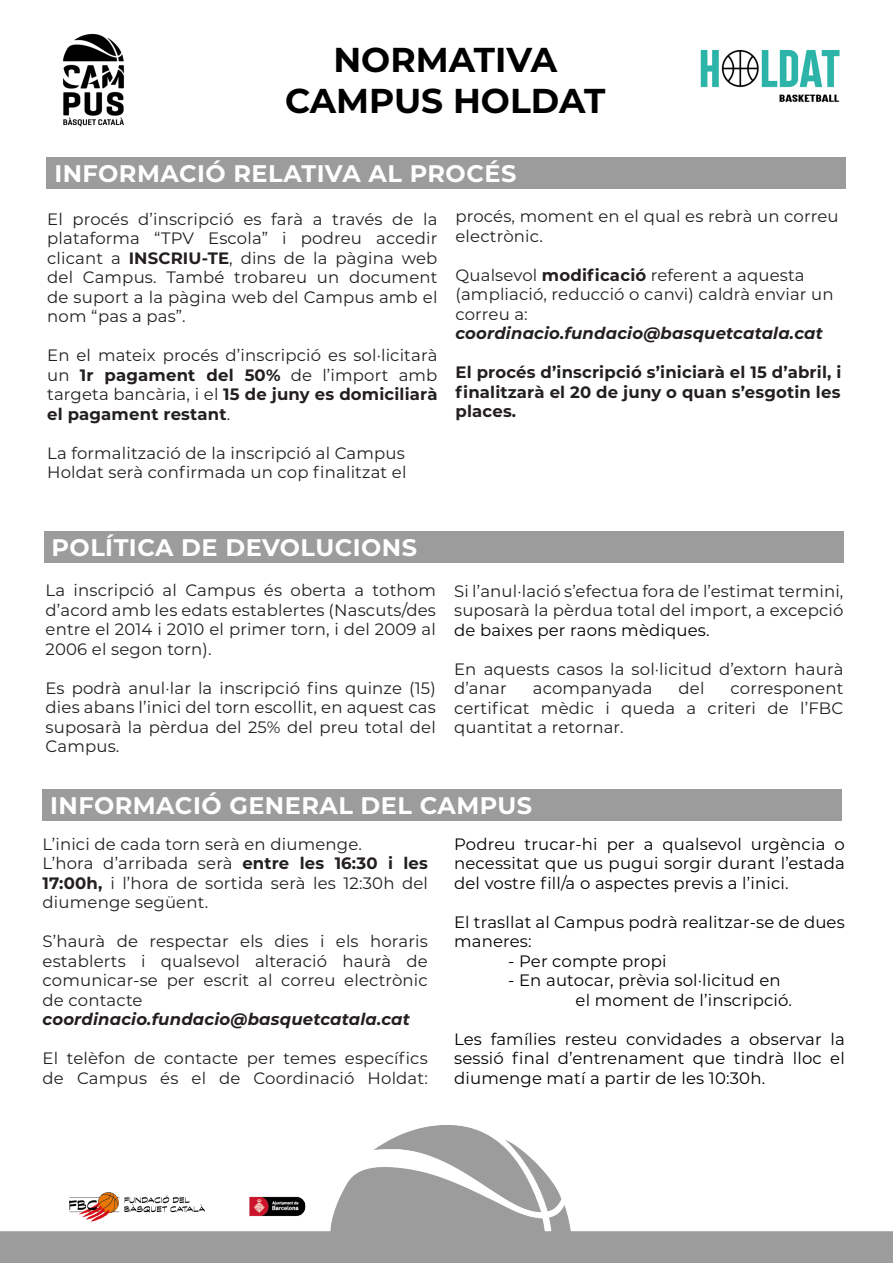
<style>
.page{position:relative;width:893px;height:1263px;background:#fff}
.page>*{position:absolute;margin:0;border:0;box-sizing:border-box;transform-origin:0 0}
.t1{font:700 34.5px "Montserrat";color:#000}
.t2{font:700 24px "Montserrat";letter-spacing:.02em;color:#fff}
.t3{font:16.5px/19.5px "Montserrat";letter-spacing:.01em;color:#231f20;text-align:justify}
.t4{font:16.5px/19.5px "Montserrat";letter-spacing:.01em;color:#000;text-align:justify}
.t5{font:700 16.5px/19.5px "Montserrat";letter-spacing:.01em;color:#231f20;text-align:justify}
.t6{font:italic 700 16.5px "Montserrat";letter-spacing:.01em;color:#231f20}
.s1{font-weight:700}
.s2{color:#000}
</style>
<div class="page">
<img style="left:62px;top:33px;width:62px;height:94px">
<img style="left:0;top:1125px;width:893px;height:138px">
<img style="left:69px;top:1192px;width:135px;height:30px">
<img style="left:700px;top:49px;width:140px;height:53px">
<div style="left:47px;top:157px;width:799px;height:32px;background:#9d9c9c"></div>
<div style="left:44px;top:531px;width:799px;height:32px;background:#9d9c9c"></div>
<div style="left:43px;top:789px;width:799px;height:32px;background:#9d9c9c"></div>
<p class="t1" style="left:333px;top:35px;width:225px">NORMATIVA</p>
<p class="t1" style="left:285px;top:76px;width:322px">CAMPUS HOLDAT</p>
<p class="t2" style="left:54px;top:156px;width:463px">INFORMACIÓ RELATIVA AL PROCÉS</p>
<p class="t3" style="left:47px;top:208px;width:392px">El procés d’inscripció es farà a través de la plataforma “TPV Escola” i podreu accedir clicant a <span class="s1">INSCRIU-TE</span>, dins de la pàgina web del Campus. També trobareu un document de suport a la pàgina web del Campus amb el nom “pas a pas”.</p>
<p class="t3" style="left:47px;top:345px;width:392px">En el mateix procés d’inscripció es sol·licitarà un <span class="s1">1r pagament del 50%</span> de l’import amb targeta bancària, i el <span class="s1">15 de juny es domiciliarà el pagament restant</span>.</p>
<p class="t3" style="left:47px;top:442px;width:359px">La formalització de la inscripció al Campus</p>
<p class="t3" style="left:47px;top:462px;width:361px">Holdat serà confirmada un cop finalitzat el</p>
<p class="t3" style="left:455px;top:206px;width:385px">procés, moment en el qual es rebrà un correu</p>
<p class="t3" style="left:455px;top:226px;width:89px">electrònic.</p>
<p class="t3" style="left:455px;top:265px;width:351px">Qualsevol <span class="s1">modificació</span> referent a aquesta</p>
<p class="t3" style="left:455px;top:284px;width:380px">(ampliació, reducció o canvi) caldrà enviar un</p>
<p class="t3" style="left:455px;top:304px;width:74px">correu a:</p>
<p class="t6" style="left:455px;top:321px;width:369px">coordinacio.fundacio@basquetcatala.cat</p>
<p class="t5" style="left:455px;top:362px;width:387px">El procés d’inscripció s’iniciarà el 15 d’abril, i finalitzarà el 20 de juny o quan s’esgotin les places.</p>
<p class="t2" style="left:52px;top:531px;width:367px">POLÍTICA DE DEVOLUCIONS</p>
<p class="t3" style="left:46px;top:580px;width:392px">La inscripció al Campus és oberta a tothom d’acord amb les edats establertes (Nascuts/des entre el 2014 i 2010 el primer torn, i del 2009 al 2006 el segon torn).</p>
<p class="t3" style="left:46px;top:677px;width:392px">Es podrà anul·lar la inscripció fins quinze (15) dies abans l’inici del torn escollit, en aquest cas suposarà la pèrdua del 25% del preu total del Campus.</p>
<p class="t3" style="left:454px;top:581px;width:391px">Si l’anul·lació s’efectua fora de l’estimat termini, suposarà la pèrdua total del import, a excepció <span class="s2">de baixes per raons mèdiques.</span></p>
<p class="t3" style="left:454px;top:659px;width:391px">En aquests casos la sol·licitud d’extorn haurà d’anar</p>
<p class="t3" style="left:533px;top:678px;width:121px">acompanyada</p>
<p class="t3" style="left:679px;top:678px;width:27px">del</p>
<p class="t3" style="left:454px;top:678px;width:391px;text-indent:276px">corresponent certificat mèdic i queda a criteri de l’FBC quantitat a retornar.</p>
<p class="t2" style="left:50px;top:788px;width:484px">INFORMACIÓ GENERAL DEL CAMPUS</p>
<p class="t3" style="left:43px;top:834px;width:321px">L’inici de cada torn serà en diumenge.</p>
<p class="t3" style="left:43px;top:853px;width:387px">L’hora d’arribada serà <span class="s1">entre les 16:30 i les 17:00h,</span> i l’hora de sortida serà les 12:30h del diumenge següent.</p>
<p class="t3" style="left:43px;top:931px;width:387px">S’haurà de respectar els dies i els horaris establerts i qualsevol alteració haurà de comunicar-se per escrit al correu electrònic de contacte</p>
<p class="t6" style="left:43px;top:1008px;width:369px">coordinacio.fundacio@basquetcatala.cat</p>
<p class="t3" style="left:43px;top:1048px;width:387px">El telèfon de contacte per temes específics de Campus és el de Coordinació Holdat:</p>
<p class="t4" style="left:454px;top:834px;width:392px">Podreu trucar-hi per a qualsevol urgència o necessitat que us pugui sorgir durant l’estada del vostre fill/a o aspectes previs a l’inici.</p>
<p class="t4" style="left:454px;top:912px;width:392px">El trasllat al Campus podrà realitzar-se de dues maneres:</p>
<p class="t4" style="left:508px;top:951px;width:160px">- Per compte propi</p>
<p class="t4" style="left:576px;top:970px;width:218px;text-indent:-67px">- En autocar, prèvia sol·licitud en el moment de l’inscripció.</p>
<p class="t4" style="left:454px;top:1029px;width:392px">Les famílies resteu convidades a observar la sessió final d’entrenament que tindrà lloc el diumenge matí a partir de les 10:30h.</p>
</div>
